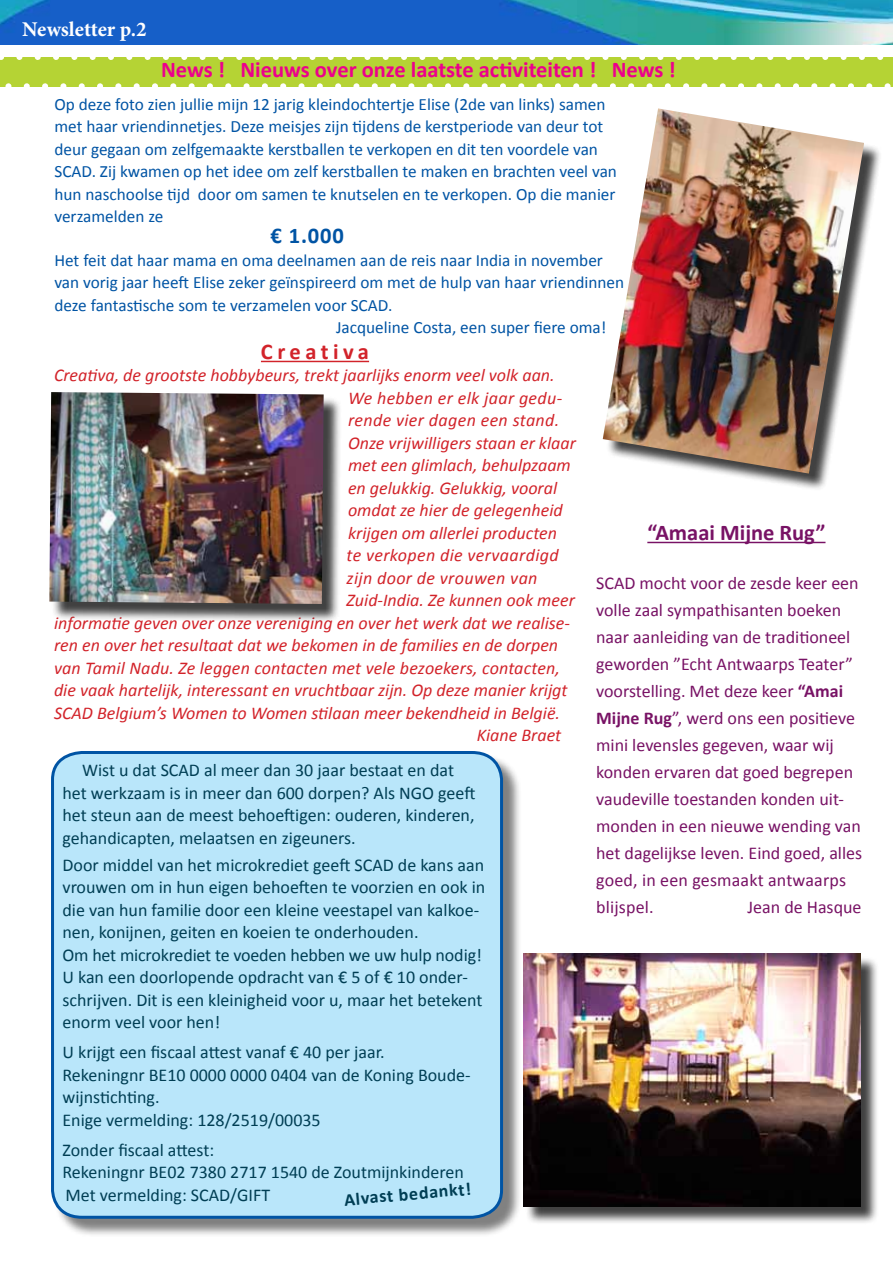
<style>
.page{position:relative;width:893px;height:1263px;background:#fff}
.page>*{position:absolute;margin:0;border:0;box-sizing:border-box;transform-origin:0 0}
.t1{font:700 22.5px "Calibri";color:#ec008c}
.t2{font:700 22.5px "Calibri";color:#781265}
.t3{font:700 22.5px "Calibri";letter-spacing:.2em;color:#d2232a}
.t4{font:700 22.5px "Calibri";color:#0054a4}
.t5{font:700 21px "Minion Pro";letter-spacing:-.005em;color:#fff}
.t6{font:18px/22.5px "Calibri";color:#003e54}
.t7{font:italic 18px "Calibri";color:#d2232a}
.t8{font:18px/27px "Calibri";color:#781265}
.t9{font:italic 18px "Calibri";letter-spacing:.02em;color:#d2232a}
.t10{font:700 18px "Calibri";color:#003e54}
.t11{font:17.25px/22.5px "Calibri";color:#0054a4}
.s1{font-weight:700}
</style>
<div class="page">
<img style="left:0;top:0;width:893px;height:45px">
<div style="left:0;top:57px;width:893px;height:29px;background:#b5d334"></div>
<svg style="left:8px;top:83px;width:885px;height:4px"></svg>
<svg style="left:0;top:57px;width:880px;height:3px"></svg>
<div style="left:606px;top:111px;width:276px;height:380px;background:#000;opacity:.75"></div>
<img style="left:603px;top:108px;width:261px;height:366px">
<hr style="left:261px;top:361px;width:108px;height:1px;background:#d2232a">
<hr style="left:647px;top:542px;width:178px;height:1px;background:#781265">
<div style="left:52px;top:394px;width:290px;height:229px;background:#000;opacity:.75"></div>
<img style="left:49px;top:392px;width:275px;height:212px">
<div style="left:525px;top:956px;width:353px;height:269px;background:#000;opacity:.75"></div>
<img style="left:523px;top:954px;width:337px;height:252px">
<div style="left:53px;top:753px;width:468px;height:484px;background:#000;opacity:.5"></div>
<div style="left:53px;top:752px;width:449px;height:465px;background:#b9e6fa;border-radius:28px"></div>
<div style="left:51px;top:751px;width:452px;height:468px;border:3px solid #0054a4;border-radius:28px"></div>
<p class="t5" style="left:22px;top:14px;width:126px">Newsletter p.2</p>
<p class="t1" style="left:161px;top:55px;width:516px">News ! Nieuws over onze laatste activiteiten ! News !</p>
<p class="t11" style="left:54px;top:93px;width:564px">Op deze foto zien jullie mijn 12 jarig kleindochtertje Elise (2de van links) samen met haar vriendinnetjes. Deze meisjes zijn tijdens de kerstperiode van deur tot deur gegaan om zelfgemaakte kerstballen te verkopen en dit ten voordele van SCAD. Zij kwamen op het idee om zelf kerstballen te maken en brachten veel van hun naschoolse tijd door om samen te knutselen en te verkopen. Op die manier verzamelden ze</p>
<p class="t4" style="left:270px;top:221px;width:75px">€ 1.000</p>
<p class="t11" style="left:54px;top:249px;width:550px">Het feit dat haar mama en oma deelnamen aan de reis naar India in november</p>
<p class="t11" style="left:54px;top:271px;width:571px">van vorig jaar heeft Elise zeker geïnspireerd om met de hulp van haar vriendinnen</p>
<p class="t11" style="left:54px;top:294px;width:339px">deze fantastische som te verzamelen voor SCAD.</p>
<p class="t11" style="left:336px;top:316px;width:272px">Jacqueline Costa, een super fiere oma!</p>
<p class="t3" style="left:261px;top:337px;width:110px">Creativa</p>
<p class="t7" style="left:54px;top:363px;width:502px">Creativa, de grootste hobbybeurs, trekt jaarlijks enorm veel volk aan.</p>
<p class="t9" style="left:348px;top:386px;width:216px">We hebben er elk jaar gedu-</p>
<p class="t9" style="left:348px;top:408px;width:213px">rende vier dagen een stand.</p>
<p class="t7" style="left:348px;top:431px;width:229px">Onze vrijwilligers staan er klaar</p>
<p class="t7" style="left:348px;top:453px;width:224px">met een glimlach, behulpzaam</p>
<p class="t7" style="left:348px;top:476px;width:211px">en gelukkig. Gelukkig, vooral</p>
<p class="t7" style="left:348px;top:498px;width:216px">omdat ze hier de gelegenheid</p>
<p class="t7" style="left:348px;top:521px;width:211px">krijgen om allerlei producten</p>
<p class="t9" style="left:346px;top:543px;width:214px">te verkopen die vervaardigd</p>
<p class="t9" style="left:346px;top:566px;width:193px">zijn door de vrouwen van</p>
<p class="t7" style="left:346px;top:588px;width:230px">Zuid-India. Ze kunnen ook meer</p>
<p class="t7" style="left:54px;top:611px;width:517px">informatie geven over onze vereniging en over het werk dat we realise-</p>
<p class="t7" style="left:54px;top:633px;width:506px">ren en over het resultaat dat we bekomen in de families en de dorpen</p>
<p class="t7" style="left:54px;top:656px;width:508px">van Tamil Nadu. Ze leggen contacten met vele bezoekers, contacten,</p>
<p class="t7" style="left:54px;top:678px;width:515px">die vaak hartelijk, interessant en vruchtbaar zijn. Op deze manier krijgt</p>
<p class="t7" style="left:54px;top:701px;width:508px">SCAD Belgium’s Women to Women stilaan meer bekendheid in België.</p>
<p class="t7" style="left:477px;top:723px;width:86px">Kiane Braet</p>
<p class="t2" style="left:647px;top:518px;width:180px">“Amaai Mijne Rug”</p>
<p class="t8" style="left:596px;top:570px;width:268px">SCAD mocht voor de zesde keer een volle zaal sympathisanten boeken naar aanleiding van de traditioneel geworden ”Echt Antwaarps Teater” voorstelling. Met deze keer <span class="s1">“Amai<br>Mijne Rug</span>”, werd ons een positieve mini levensles gegeven, waar wij konden ervaren dat goed begrepen vaudeville toestanden konden uit&shy;monden in een nieuwe wending van het dagelijkse leven. Eind goed, alles goed, in een gesmaakt antwaarps blijspel.</p>
<p class="t6" style="left:63px;top:759px;width:414px;text-indent:19px">Wist u dat SCAD al meer dan 30 jaar bestaat en dat het werkzaam is in meer dan 600 dorpen? Als NGO geeft het steun aan de meest behoeftigen: ouderen, kinderen, gehandicapten, melaatsen en zigeuners.</p>
<p class="t6" style="left:63px;top:853px;width:424px">Door middel van het microkrediet geeft SCAD de kans aan vrouwen om in hun eigen behoeften te voorzien en ook in die van hun familie door een kleine veestapel van kalkoe&shy;nen, konijnen, geiten en koeien te onderhouden.<br>Om het microkrediet te voeden hebben we uw hulp nodig!<br>U kan een doorlopende opdracht van € 5 of € 10 onder&shy;schrijven. Dit is een kleinigheid voor u, maar het betekent enorm veel voor hen!</p>
<p class="t6" style="left:63px;top:1041px;width:410px">U krijgt een fiscaal attest vanaf € 40 per jaar.<br>Rekeningnr BE10 0000 0000 0404 van de Koning Boude&shy;wijnstichting.<br>Enige vermelding: 128/2519/00035</p>
<p class="t6" style="left:63px;top:1138px;width:403px">Zonder fiscaal attest:<br>Rekeningnr BE02 7380 2717 1540 de Zoutmijnkinderen<br>Met vermelding: SCAD/GIFT</p>
<p class="t8" style="left:747px;top:894px;width:116px">Jean de Hasque</p>
<p class="t10" style="left:343px;top:1188px;width:129px;rotate:-5deg">Alvast bedankt!</p>
</div>
